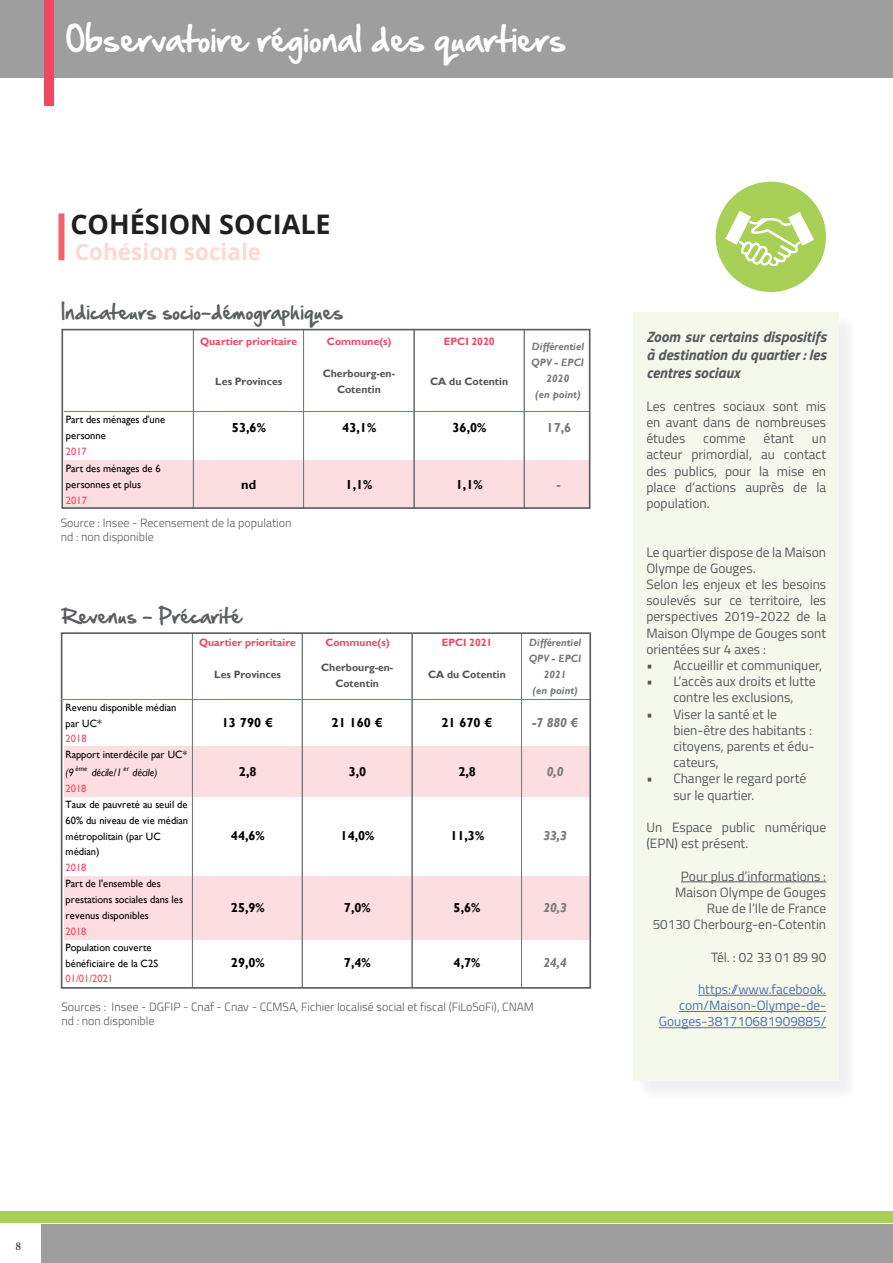
<style>
.page{position:relative;width:893px;height:1263px;background:#fff}
.page>*{position:absolute;margin:0;border:0;box-sizing:border-box;transform-origin:0 0}
.t1{font:30px "Hand Of Sean";color:#fff}
.En-tête_de_page_-_No{font:700 27px "Open Sans";color:#231f20}
.Texte_bleu_-_Aligner{font:700 22.5px "Open Sans";color:#fcd9d4}
.Texte_de_corps_de_pa{font:18px "Hand Of Sean";color:#5b5f60}
.t2{font:italic 700 15px/18px "Titillium Web";color:#57585a;text-align:justify}
.t3{font:13.5px/16.2px "Titillium Web";color:#57585a}
.t4{font:13.5px/16.2px "Titillium Web";color:#4d72ac;text-align:right}
.t5{font:700 13.05px "Gill Sans";letter-spacing:.005em;color:#000001}
.t6{font:italic 700 13.05px "Gill Sans";letter-spacing:-.01em;color:#75797b}
.t7{font:700 13.05px "Gill Sans";color:#75797b}
.t8{font:300 12px "Titillium Web";color:#57585a}
.t9{font:12px "Minion Pro";color:#231f20}
.t10{font:10.65px/15.9px "Gill Sans";color:#000001}
.t11{font:700 10.65px/15.9px "Gill Sans";color:#515455;text-align:center}
.t12{font:700 10.65px "Gill Sans";color:#ee4862}
.t13{font:italic 700 10.65px/15.9px "Gill Sans";color:#75797b;text-align:center}
.t14{font:italic 10.65px "Gill Sans";letter-spacing:-.005em;color:#000001}
.t15{font:10.65px "Gill Sans";color:#ee4862}
.t16{font:italic 7.2px "Gill Sans";color:#000001}
.s1{color:#ee4862}
.s2{font-style:italic}
</style>
<div class="page">
<div style="left:0;top:0;width:893px;height:77px;background:#9f9e9f"></div>
<div style="left:42px;top:1224px;width:851px;height:39px;background:#9f9e9f"></div>
<div style="left:0;top:1212px;width:893px;height:11px;background:#a8d054"></div>
<div style="left:44px;top:0;width:10px;height:105px;background:#ef4862"></div>
<div style="left:58px;top:213px;width:6px;height:47px;background:#f0636e"></div>
<div style="left:64px;top:461px;width:526px;height:47px;background:#fcdde0"></div>
<hr style="left:193px;top:331px;width:1px;height:80px;background:#75797b">
<hr style="left:303px;top:331px;width:1px;height:80px;background:#75797b">
<hr style="left:304px;top:331px;width:1px;height:80px;background:#75797b">
<hr style="left:414px;top:331px;width:1px;height:80px;background:#75797b">
<hr style="left:524px;top:331px;width:1px;height:80px;background:#75797b">
<hr style="left:193px;top:412px;width:1px;height:96px;background:#75797b">
<hr style="left:303px;top:412px;width:1px;height:96px;background:#75797b">
<hr style="left:304px;top:412px;width:1px;height:96px;background:#75797b">
<hr style="left:414px;top:412px;width:1px;height:96px;background:#75797b">
<hr style="left:524px;top:412px;width:1px;height:96px;background:#75797b">
<hr style="left:64px;top:411px;width:526px;height:1px;background:#ee4862">
<div style="left:61px;top:329px;width:529px;height:180px;border:2px solid #5b5f60"></div>
<div style="left:64px;top:747px;width:526px;height:50px;background:#fcdde0"></div>
<div style="left:64px;top:875px;width:526px;height:64px;background:#fcdde0"></div>
<hr style="left:192px;top:634px;width:1px;height:65px;background:#75797b">
<hr style="left:302px;top:634px;width:1px;height:65px;background:#75797b">
<hr style="left:412px;top:634px;width:1px;height:65px;background:#75797b">
<hr style="left:521px;top:634px;width:1px;height:65px;background:#75797b">
<hr style="left:522px;top:634px;width:1px;height:65px;background:#75797b">
<hr style="left:192px;top:699px;width:1px;height:288px;background:#75797b">
<hr style="left:302px;top:699px;width:1px;height:288px;background:#75797b">
<hr style="left:412px;top:699px;width:1px;height:288px;background:#75797b">
<hr style="left:521px;top:699px;width:1px;height:288px;background:#75797b">
<hr style="left:522px;top:699px;width:1px;height:288px;background:#75797b">
<hr style="left:64px;top:699px;width:526px;height:1px;background:#ee4862">
<div style="left:61px;top:632px;width:530px;height:357px;border:2px solid #5b5f60"></div>
<div style="left:714px;top:180px;width:114px;height:114px;background:#a8d056;border-radius:50%"></div>
<div style="left:712px;top:178px;width:118px;height:118px;border:4px solid #fff;border-radius:50%"></div>
<svg style="left:725px;top:211px;width:89px;height:55px"></svg>
<div style="left:636px;top:315px;width:222px;height:785px;background:#f3f3f5"></div>
<div style="left:634px;top:313px;width:205px;height:768px;background:#f4f9ec"></div>
<hr style="left:681px;top:881px;width:145px;height:1px;background:#57585a">
<hr style="left:698px;top:995px;width:128px;height:1px;background:#4d72ac">
<hr style="left:679px;top:1011px;width:147px;height:1px;background:#4d72ac">
<hr style="left:659px;top:1027px;width:167px;height:1px;background:#4d72ac">
<h1 class="t1" style="left:66px;top:12px;width:502px">Observatoire régional des quartiers</h1>
<p class="En-tête_de_page_-_No" style="left:70px;top:205px;width:262px">COHÉSION SOCIALE</p>
<p class="Texte_bleu_-_Aligner" style="left:75px;top:236px;width:188px">Cohésion sociale</p>
<p class="Texte_de_corps_de_pa" style="left:61px;top:296px;width:284px">Indicateurs socio-démographiques</p>
<p class="t12" style="left:200px;top:335px;width:99px">Quartier prioritaire</p>
<p class="t12" style="left:327px;top:335px;width:66px">Commune(s)</p>
<p class="t12" style="left:444px;top:335px;width:52px">EPCI 2020</p>
<p class="t11" style="left:215px;top:374px;width:69px">Les Provinces</p>
<p class="t11" style="left:323px;top:366px;width:74px">Cherbourg-en-<br>Cotentin</p>
<p class="t11" style="left:430px;top:374px;width:80px">CA du Cotentin</p>
<p class="t13" style="left:531px;top:339px;width:54px">Différentiel<br>QPV - EPCI<br>2020<br>(en point)</p>
<p class="t10" style="left:66px;top:412px;width:101px">Part des ménages d'une personne</p>
<p class="t5" style="left:232px;top:420px;width:36px">53,6%</p>
<p class="t5" style="left:342px;top:420px;width:36px">43,1%</p>
<p class="t5" style="left:452px;top:420px;width:36px">36,0%</p>
<p class="t7" style="left:546px;top:420px;width:26px">17,6</p>
<p class="t10" style="left:66px;top:444px;width:97px"><span class="s1">2017<br></span>Part des ménages de 6 personnes et plus<br><span class="s1">2017</span></p>
<p class="t5" style="left:241px;top:477px;width:17px">nd</p>
<p class="t5" style="left:346px;top:477px;width:28px">1,1%</p>
<p class="t5" style="left:456px;top:477px;width:28px">1,1%</p>
<p class="t7" style="left:556px;top:477px;width:6px">-</p>
<p class="t8" style="left:61px;top:514px;width:232px">Source : Insee - Recensement de la population</p>
<p class="t8" style="left:61px;top:528px;width:94px">nd : non disponible</p>
<p class="Texte_de_corps_de_pa" style="left:61px;top:599px;width:181px">Revenus - Précarité</p>
<p class="t12" style="left:199px;top:636px;width:98px">Quartier prioritaire</p>
<p class="t12" style="left:325px;top:636px;width:66px">Commune(s)</p>
<p class="t12" style="left:442px;top:636px;width:52px">EPCI 2021</p>
<p class="t11" style="left:214px;top:667px;width:68px">Les Provinces</p>
<p class="t11" style="left:321px;top:659px;width:74px">Cherbourg-en-<br>Cotentin</p>
<p class="t11" style="left:428px;top:667px;width:79px">CA du Cotentin</p>
<p class="t13" style="left:529px;top:635px;width:54px">Différentiel<br>QPV - EPCI<br>2021<br>(en point)</p>
<p class="t10" style="left:66px;top:699px;width:112px">Revenu disponible médian par UC*<br><span class="s1">2018</span></p>
<p class="t10" style="left:66px;top:746px;width:123px;line-height:17.9px">Rapport interdécile par UC* <span class="s2">(9</span></p>
<p class="t16" style="left:76px;top:764px;width:13px">ème</p>
<p class="t14" style="left:92px;top:766px;width:32px">décile/1</p>
<p class="t16" style="left:124px;top:764px;width:7px">er</p>
<p class="t14" style="left:133px;top:766px;width:26px">décile)</p>
<p class="t15" style="left:66px;top:782px;width:22px">2018</p>
<p class="t10" style="left:66px;top:796px;width:124px">Taux de pauvreté au seuil de<br>60% du niveau de vie médian métropolitain (par UC médian)<br><span class="s1">2018</span></p>
<p class="t10" style="left:66px;top:876px;width:119px">Part de l'ensemble des prestations sociales dans les revenus disponibles<br><span class="s1">2018</span></p>
<p class="t10" style="left:66px;top:939px;width:94px">Population couverte bénéficiaire de la C2S<br><span class="s1">01/01/2021</span></p>
<p class="t5" style="left:222px;top:715px;width:53px">13 790 €</p>
<p class="t5" style="left:332px;top:715px;width:53px">21 160 €</p>
<p class="t5" style="left:441px;top:715px;width:53px">21 670 €</p>
<p class="t6" style="left:532px;top:715px;width:47px">-7 880 €</p>
<p class="t5" style="left:239px;top:764px;width:19px">2,8</p>
<p class="t5" style="left:349px;top:764px;width:19px">3,0</p>
<p class="t5" style="left:458px;top:764px;width:19px">2,8</p>
<p class="t6" style="left:547px;top:764px;width:18px">0,0</p>
<p class="t5" style="left:231px;top:828px;width:35px">44,6%</p>
<p class="t5" style="left:341px;top:828px;width:35px">14,0%</p>
<p class="t5" style="left:450px;top:828px;width:35px">11,3%</p>
<p class="t6" style="left:543px;top:828px;width:25px">33,3</p>
<p class="t5" style="left:231px;top:899px;width:35px">25,9%</p>
<p class="t5" style="left:344px;top:899px;width:28px">7,0%</p>
<p class="t5" style="left:454px;top:899px;width:28px">5,6%</p>
<p class="t6" style="left:543px;top:900px;width:25px">20,3</p>
<p class="t5" style="left:231px;top:955px;width:35px">29,0%</p>
<p class="t5" style="left:344px;top:955px;width:28px">7,4%</p>
<p class="t5" style="left:454px;top:955px;width:28px">4,7%</p>
<p class="t6" style="left:543px;top:955px;width:25px">24,4</p>
<p class="t8" style="left:61px;top:998px;width:474px">Sources : Insee - DGFIP - Cnaf - Cnav - CCMSA, Fichier localisé social et fiscal (FiLoSoFi), CNAM</p>
<p class="t8" style="left:61px;top:1012px;width:95px">nd : non disponible</p>
<p class="t2" style="left:646px;top:327px;width:181px">Zoom sur certains dispositifs à destination du quartier : les centres sociaux</p>
<p class="t3" style="left:646px;top:397px;width:181px;text-align:justify">Les centres sociaux sont mis en avant dans de nombreuses études</p>
<p class="t3" style="left:703px;top:430px;width:44px">comme</p>
<p class="t3" style="left:764px;top:430px;width:32px">étant</p>
<p class="t3" style="left:646px;top:430px;width:181px;text-align:justify;text-indent:165px">un acteur primordial, au contact des publics, pour la mise en place d’actions auprès de la population.</p>
<p class="t3" style="left:646px;top:543px;width:181px">Le quartier dispose de la Maison<br>Olympe de Gouges.</p>
<p class="t3" style="left:646px;top:575px;width:181px;text-align:justify">Selon les enjeux et les besoins soulevés sur ce territoire, les perspectives 2019-2022 de la Maison Olympe de Gouges sont orientées sur 4 axes :</p>
<p class="t3" style="left:646px;top:656px;width:177px">• Accueillir et communiquer,</p>
<p class="t3" style="left:646px;top:673px;width:171px;text-align:center">• L’accès aux droits et lutte contre les exclusions,</p>
<p class="t3" style="left:673px;top:705px;width:143px;text-indent:-27px">• Viser la santé et le bien-être des habitants : citoyens, parents et édu&shy;cateurs,</p>
<p class="t3" style="left:673px;top:770px;width:135px;text-indent:-27px">• Changer le regard porté sur le quartier.</p>
<p class="t3" style="left:646px;top:818px;width:181px">Un Espace public numérique (EPN) est présent.</p>
<p class="t3" style="left:681px;top:867px;width:147px">Pour plus d’informations :</p>
<p class="t3" style="left:675px;top:883px;width:152px">Maison Olympe de Gouges</p>
<p class="t3" style="left:707px;top:899px;width:121px">Rue de l’Ile de France</p>
<p class="t3" style="left:653px;top:916px;width:175px">50130 Cherbourg-en-Cotentin</p>
<p class="t3" style="left:711px;top:948px;width:117px">Tél. : 02 33 01 89 90</p>
<p class="t4" style="left:659px;top:980px;width:169px">https://www.facebook. com/Maison-Olympe-de-<br>Gouges-381710681909885/</p>
<p class="t9" style="left:16px;top:1238px;width:7px">8</p>
</div>
